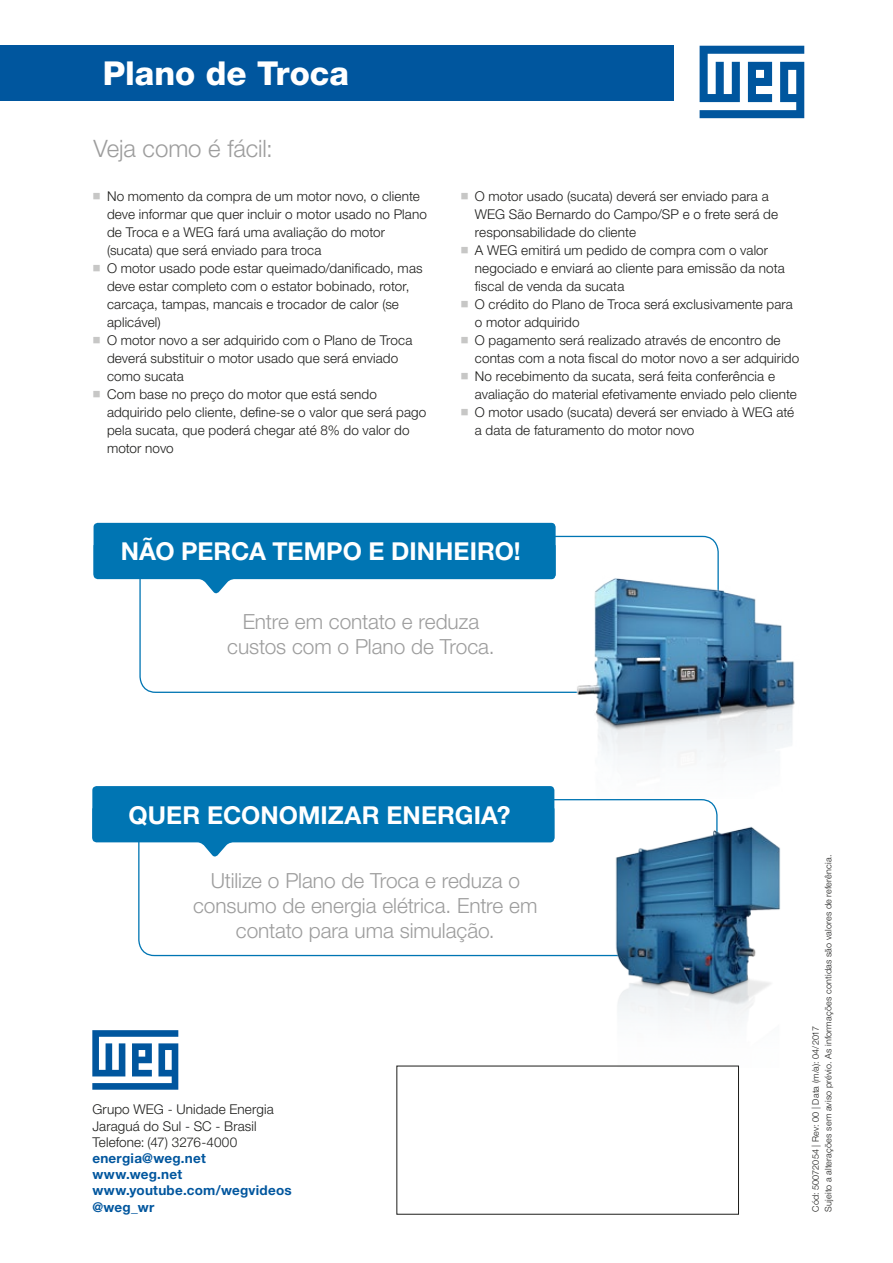
<style>
.page{position:relative;width:893px;height:1263px;background:#fff}
.page>*{position:absolute;margin:0;border:0;box-sizing:border-box;transform-origin:0 0}
.t1{font:800 33px "Helvetica Neue LT Pro";color:#fff}
.t2{font:700 24.75px "Helvetica Neue LT Pro";letter-spacing:.005em;color:#fff}
.t3{font:300 24px "Helvetica Neue LT Pro";letter-spacing:-.005em;color:#9d9d9d}
.t4{font:300 20.85px/25px "Helvetica Neue LT Pro";letter-spacing:-.005em;color:#9d9d9d;text-align:center}
.t5{font:300 13.5px/18px "Helvetica Neue LT Pro";letter-spacing:.01em;color:#1d1d1b}
.t6{font:700 13.5px/16.2px "Helvetica Neue LT Pro";letter-spacing:.02em;color:#00569e}
.t7{font:300 9px/12.8px "Helvetica Neue LT Pro";letter-spacing:.025em;color:#1d1d1b}
</style>
<div class="page">
<svg style="left:92px;top:1030px;width:86px;height:60px"></svg>
<div style="left:0;top:46px;width:673px;height:55px;background:#00569e"></div>
<svg style="left:700px;top:46px;width:104px;height:72px"></svg>
<div style="left:92px;top:786px;width:462px;height:55px;background:#0075b3;border-radius:4px"></div>
<div style="left:94px;top:523px;width:462px;height:55px;background:#0075b3;border-radius:4px"></div>
<svg style="left:92px;top:808px;width:462px;height:49px"></svg>
<svg style="left:94px;top:545px;width:462px;height:49px"></svg>
<div style="left:138px;top:799px;width:580px;height:157px;border:1px solid #0075b3;border-radius:16px"></div>
<div style="left:139px;top:536px;width:580px;height:157px;border:1px solid #0075b3;border-radius:16px"></div>
<img style="left:612px;top:820px;width:169px;height:247px">
<img style="left:569px;top:569px;width:226px;height:191px">
<h1 class="t1" style="left:103px;top:54px;width:248px">Plano de Troca</h1>
<h3 class="t3" style="left:94px;top:134px;width:181px">Veja como é fácil:</h3>
<p class="t5" style="left:107px;top:187px;width:321px">No momento da compra de um motor novo, o cliente deve informar que quer incluir o motor usado no Plano de Troca e a WEG fará uma avaliação do motor (sucata) que será enviado para troca<br>O motor usado pode estar queimado/danificado, mas deve estar completo com o estator bobinado, rotor, carcaça, tampas, mancais e trocador de calor (se aplicável)<br>O motor novo a ser adquirido com o Plano de Troca deverá substituir o motor usado que será enviado como sucata<br>Com base no preço do motor que está sendo adquirido pelo cliente, define-se o valor que será pago pela sucata, que poderá chegar até 8% do valor do motor novo</p>
<p class="t5" style="left:475px;top:187px;width:326px">O motor usado (sucata) deverá ser enviado para a WEG São Bernardo do Campo/SP e o frete será de responsabilidade do cliente<br>A WEG emitirá um pedido de compra com o valor negociado e enviará ao cliente para emissão da nota fiscal de venda da sucata<br>O crédito do Plano de Troca será exclusivamente para o motor adquirido<br>O pagamento será realizado através de encontro de contas com a nota fiscal do motor novo a ser adquirido No recebimento da sucata, será feita conferência e avaliação do material efetivamente enviado pelo cliente O motor usado (sucata) deverá ser enviado à WEG até a data de faturamento do motor novo</p>
<h2 class="t2" style="left:121px;top:536px;width:401px">NÃO PERCA TEMPO E DINHEIRO!</h2>
<h3 class="t4" style="left:227px;top:609px;width:269px">Entre em contato e reduza custos com o Plano de Troca.</h3>
<h2 class="t2" style="left:129px;top:799px;width:383px">QUER ECONOMIZAR ENERGIA?</h2>
<h3 class="t4" style="left:193px;top:868px;width:346px">Utilize o Plano de Troca e reduza o consumo de energia elétrica. Entre em contato para uma simulação.</h3>
<p class="t5" style="left:92px;top:1101px;width:183px;line-height:16.2px">Grupo WEG - Unidade Energia<br>Jaraguá do Sul - SC - Brasil<br>Telefone: (47) 3276-4000</p>
<p class="t6" style="left:92px;top:1150px;width:201px">energia@weg.net www.weg.net www.youtube.com/wegvideos @weg_wr</p>
<p class="t7" style="left:809px;top:1212px;width:359px;rotate:-90deg">Cód: 50072054 | Rev: 00 | Data (m/a): 04/2017<br>Sujeito a alterações sem aviso prévio. As informações contidas são valores de referência.</p>
</div>
